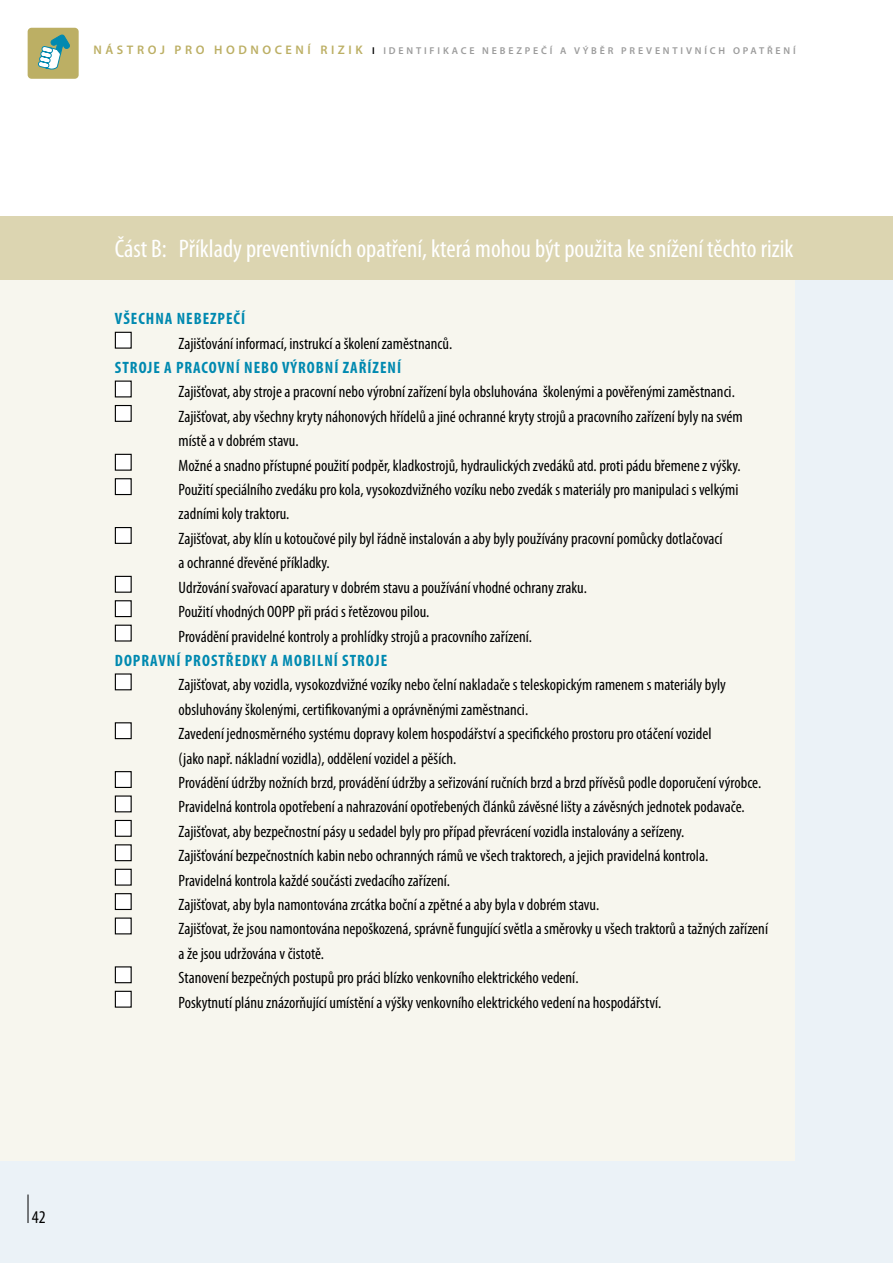
<style>
.page{position:relative;width:893px;height:1263px;background:#fff}
.page>*{position:absolute;margin:0;border:0;box-sizing:border-box;transform-origin:0 0}
.t1{font:condensed 25.5px "Myriad Pro";color:#fff}
.t2{font:condensed 18px "Myriad Pro";color:#000}
.t3{font:condensed 16.5px/24.5px "Myriad Pro";color:#000}
.t4{font:700 condensed 16.5px "Myriad Pro";letter-spacing:.06em;color:#0089b0}
.t5{font:600 9.9px "Myriad Pro";letter-spacing:.285em;color:#9c9c9c}
.s1{font-size:12.45px;color:#bcaf64}
.s2{color:#000}
</style>
<div class="page">
<div style="left:0;top:276px;width:893px;height:987px;background:#ebf2f7"></div>
<div style="left:0;top:272px;width:795px;height:889px;background:#f7f6ee"></div>
<div style="left:0;top:216px;width:893px;height:64px;background:#dcd5b1"></div>
<div style="left:115px;top:332px;width:16px;height:16px;background:#fff"></div>
<div style="left:115px;top:332px;width:17px;height:17px;border:1px solid #000"></div>
<div style="left:115px;top:381px;width:16px;height:16px;background:#fff"></div>
<div style="left:115px;top:381px;width:17px;height:16px;border:1px solid #000"></div>
<div style="left:115px;top:405px;width:16px;height:16px;background:#fff"></div>
<div style="left:115px;top:405px;width:17px;height:17px;border:1px solid #000"></div>
<div style="left:115px;top:454px;width:16px;height:16px;background:#fff"></div>
<div style="left:115px;top:454px;width:17px;height:17px;border:1px solid #000"></div>
<div style="left:115px;top:479px;width:16px;height:15px;background:#fff"></div>
<div style="left:115px;top:478px;width:17px;height:17px;border:1px solid #000"></div>
<div style="left:115px;top:528px;width:16px;height:15px;background:#fff"></div>
<div style="left:115px;top:527px;width:17px;height:17px;border:1px solid #000"></div>
<div style="left:115px;top:576px;width:16px;height:16px;background:#fff"></div>
<div style="left:115px;top:576px;width:17px;height:17px;border:1px solid #000"></div>
<div style="left:115px;top:601px;width:16px;height:15px;background:#fff"></div>
<div style="left:115px;top:600px;width:17px;height:17px;border:1px solid #000"></div>
<div style="left:115px;top:625px;width:16px;height:16px;background:#fff"></div>
<div style="left:115px;top:625px;width:17px;height:16px;border:1px solid #000"></div>
<div style="left:115px;top:674px;width:16px;height:16px;background:#fff"></div>
<div style="left:115px;top:723px;width:16px;height:16px;background:#fff"></div>
<div style="left:115px;top:722px;width:17px;height:17px;border:1px solid #000"></div>
<div style="left:115px;top:772px;width:16px;height:15px;background:#fff"></div>
<div style="left:115px;top:771px;width:17px;height:17px;border:1px solid #000"></div>
<div style="left:115px;top:796px;width:16px;height:16px;background:#fff"></div>
<div style="left:115px;top:820px;width:16px;height:16px;background:#fff"></div>
<div style="left:115px;top:820px;width:17px;height:17px;border:1px solid #000"></div>
<div style="left:115px;top:845px;width:16px;height:16px;background:#fff"></div>
<div style="left:115px;top:844px;width:17px;height:17px;border:1px solid #000"></div>
<div style="left:115px;top:869px;width:16px;height:16px;background:#fff"></div>
<div style="left:115px;top:869px;width:17px;height:17px;border:1px solid #000"></div>
<div style="left:115px;top:894px;width:16px;height:15px;background:#fff"></div>
<div style="left:115px;top:893px;width:17px;height:17px;border:1px solid #000"></div>
<div style="left:115px;top:918px;width:16px;height:16px;background:#fff"></div>
<div style="left:115px;top:967px;width:16px;height:16px;background:#fff"></div>
<div style="left:115px;top:966px;width:17px;height:17px;border:1px solid #000"></div>
<div style="left:115px;top:991px;width:16px;height:16px;background:#fff"></div>
<div style="left:115px;top:991px;width:17px;height:17px;border:1px solid #000"></div>
<svg style="left:28px;top:1194px;width:1px;height:29px"></svg>
<div style="left:28px;top:28px;width:51px;height:51px;background:#bcaf64;border-radius:4px"></div>
<svg style="left:38px;top:34px;width:32px;height:36px"></svg>
<p class="t5" style="left:94px;top:44px;width:704px"><span class="s1">NÁSTROJ PRO HODNOCENÍ RIZIK</span> <span class="s2">I</span> IDENTIFIKACE NEBEZPEČÍ A VÝBĚR PREVENTIVNÍCH OPATŘENÍ</p>
<h1 class="t1" style="left:115px;top:233px;width:680px">Část B: Příklady preventivních opatření, která mohou být použita ke snížení těchto rizik</h1>
<p class="t4" style="left:115px;top:308px;width:132px">VŠECHNA NEBEZPEČÍ</p>
<p class="t3" style="left:179px;top:331px;width:275px">Zajišťování informací, instrukcí a školení zaměstnanců.</p>
<p class="t4" style="left:115px;top:357px;width:288px">STROJE A PRACOVNÍ NE BO VÝROBNÍ ZAŘÍZEN Í</p>
<p class="t3" style="left:179px;top:380px;width:566px">Zajišťovat, aby stroje a pracovní nebo výrobní zařízení byla obsluhována školenými a pověřenými zaměstnanci.<br>Zajišťovat, aby všechny kryty náhonových hřídelů a jiné ochranné kryty strojů a pracovního zařízení byly na svém místě a v dobrém stavu.<br>Možné a snadno přístupné použití podpěr, kladkostrojů, hydraulických zvedáků atd. proti pádu břemene z výšky.<br>Použití speciálního zvedáku pro kola, vysokozdvižného vozíku nebo zvedák s materiály pro manipulaci s velkými zadními koly traktoru.<br>Zajišťovat, aby klín u kotoučové pily byl řádně instalován a aby byly používány pracovní pomůcky dotlačovací<br>a ochranné dřevěné příkladky.<br>Udržování svařovací aparatury v dobrém stavu a používání vhodné ochrany zraku.<br>Použití vhodných OOPP při práci s řetězovou pilou.<br>Provádění pravidelné kontroly a prohlídky strojů a pracovního zařízení.</p>
<p class="t4" style="left:115px;top:650px;width:270px">DOPRAVNÍ PROSTŘEDKY A MOBILNÍ STROJE</p>
<p class="t3" style="left:179px;top:672px;width:591px">Zajišťovat, aby vozidla, vysokozdvižné vozíky nebo čelní nakladače s teleskopickým ramenem s materiály byly obsluhovány školenými, certifikovanými a oprávněnými zaměstnanci.<br>Zavedení jednosměrného systému dopravy kolem hospodářství a specifického prostoru pro otáčení vozidel<br>(jako např. nákladní vozidla), oddělení vozidel a pěších.<br>Provádění údržby nožních brzd, provádění údržby a seřizování ručních brzd a brzd přívěsů podle doporučení výrobce.<br>Pravidelná kontrola opotřebení a nahrazování opotřebených článků závěsné lišty a závěsných jednotek podavače.<br>Zajišťovat, aby bezpečnostní pásy u sedadel byly pro případ převrácení vozidla instalovány a seřízeny.<br>Zajišťování bezpečnostních kabin nebo ochranných rámů ve všech traktorech, a jejich pravidelná kontrola.<br>Pravidelná kontrola každé součásti zvedacího zařízení.<br>Zajišťovat, aby byla namontována zrcátka boční a zpětné a aby byla v dobrém stavu.<br>Zajišťovat, že jsou namontována nepoškozená, správně fungující světla a směrovky u všech traktorů a tažných zařízení a že jsou udržována v čistotě.<br>Stanovení bezpečných postupů pro práci blízko venkovního elektrického vedení.<br>Poskytnutí plánu znázorňující umístění a výšky venkovního elektrického vedení na hospodářství.</p>
<p class="t2" style="left:32px;top:1206px;width:15px">42</p>
</div>
